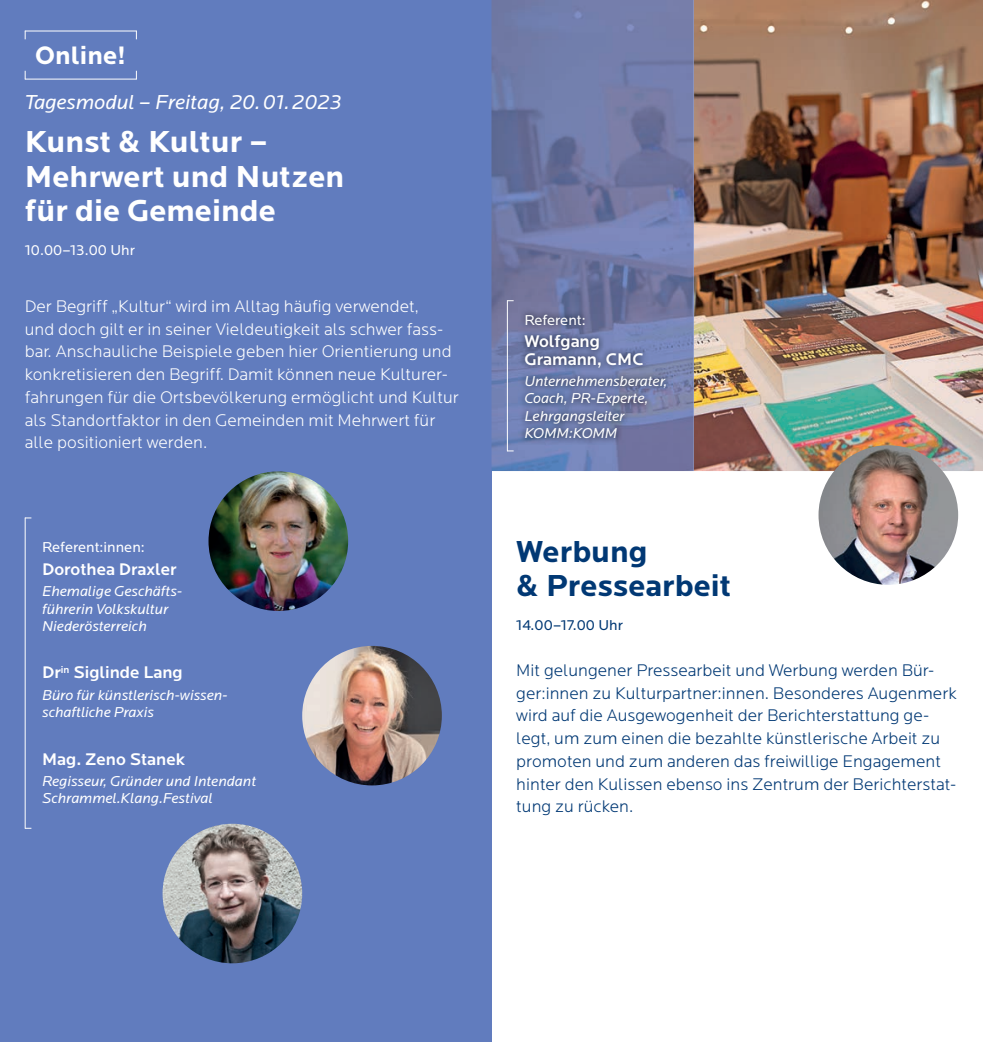
<style>
.page{position:relative;width:983px;height:1042px;background:#fff}
.page>*{position:absolute;margin:0;border:0;box-sizing:border-box;transform-origin:0 0}
.t1{font:700 31.5px/34.1px "Locator";color:#fff}
.t2{font:700 31.5px/34.1px "Locator";color:#013874}
.t3{font:700 26.25px "Locator";color:#fff}
.t4{font:italic 21px "Locator";color:#fff}
.t5{font:300 17.5px/22.8px "Locator";color:#fff}
.t6{font:300 17.5px/22.8px "Locator";color:#013874}
.t7{font:500 17.5px/17.5px "Locator";color:#fff}
.t8{font:italic 14.88px/17.5px "Locator";color:#fff}
.t9{font:14.88px "Locator";color:#fff}
.t10{font:14.88px "Locator";letter-spacing:.005em;color:#013874}
</style>
<div class="page">
<div style="left:0;top:0;width:491px;height:1042px;background:#617cbe"></div>
<img style="left:693px;top:0;width:289px;height:471px">
<img style="left:302px;top:646px;width:139px;height:139px;border-radius:70px">
<img style="left:162px;top:824px;width:140px;height:139px;border-radius:70px">
<img style="left:208px;top:471px;width:140px;height:140px;border-radius:70px">
<img style="left:818px;top:445px;width:139px;height:140px;border-radius:70px">
<img style="left:491px;top:0;width:202px;height:471px">
<hr style="left:25px;top:517px;width:1px;height:311px;background:#fff">
<img style="left:518px;top:308px;width:153px;height:137px">
<hr style="left:507px;top:300px;width:1px;height:151px;background:#fff">
<hr style="left:25px;top:79px;width:112px;height:1px;background:#fff">
<hr style="left:25px;top:31px;width:112px;height:1px;background:#fff">
<h2 class="t3" style="left:35px;top:40px;width:92px">Online!</h2>
<p class="t4" style="left:25px;top:90px;width:318px">Tagesmodul – Freitag, 20. 01. 2023</p>
<h1 class="t1" style="left:25px;top:126px;width:321px">Kunst &amp; Kultur –<br>Mehrwert und Nutzen für die Gemeinde</h1>
<p class="t9" style="left:25px;top:242px;width:112px">10.00–13.00 Uhr</p>
<p class="t5" style="left:25px;top:294px;width:435px">Der Begriff „Kultur“ wird im Alltag häufig verwendet,<br>und doch gilt er in seiner Vieldeutigkeit als schwer fass&shy;bar. Anschauliche Beispiele geben hier Orientierung und konkretisieren den Begriff. Damit können neue Kulturer&shy;fahrungen für die Ortsbevölkerung ermöglicht und Kultur als Standortfaktor in den Gemeinden mit Mehrwert für alle positioniert werden.</p>
<p class="t9" style="left:42px;top:539px;width:104px">Referent:innen:</p>
<p class="t7" style="left:42px;top:560px;width:136px">Dorothea Draxler</p>
<p class="t8" style="left:42px;top:582px;width:141px">Ehemalige Geschäfts&shy;führerin Volkskultur<br>Niederösterreich</p>
<p class="t7" style="left:42px;top:664px;width:142px">Dr<sup>in</sup> Siglinde Lang</p>
<p class="t8" style="left:42px;top:686px;width:187px">Büro für künstlerisch-wissen&shy;schaftliche Praxis</p>
<p class="t7" style="left:42px;top:750px;width:144px">Mag. Zeno Stanek</p>
<p class="t8" style="left:42px;top:772px;width:215px">Regisseur, Gründer und Intendant<br>Schrammel.Klang.Festival</p>
<p class="t9" style="left:524px;top:311px;width:63px">Referent:</p>
<p class="t7" style="left:524px;top:333px;width:121px">Wolfgang<br>Gramann, CMC</p>
<p class="t8" style="left:524px;top:372px;width:144px">Unternehmensberater,<br>Coach, PR-Experte,<br>Lehrgangsleiter<br>KOMM:KOMM</p>
<h1 class="t2" style="left:516px;top:535px;width:216px">Werbung<br>&amp; Pressearbeit</h1>
<p class="t10" style="left:516px;top:617px;width:108px">14.00–17.00 Uhr</p>
<p class="t6" style="left:516px;top:658px;width:442px">Mit gelungener Pressearbeit und Werbung werden Bür&shy;ger:innen zu Kulturpartner:innen. Besonderes Augenmerk wird auf die Ausgewogenheit der Berichterstattung ge&shy;legt, um zum einen die bezahlte künstlerische Arbeit zu promoten und zum anderen das freiwillige Engagement hinter den Kulissen ebenso ins Zentrum der Berichterstat&shy;tung zu rücken.</p>
</div>
